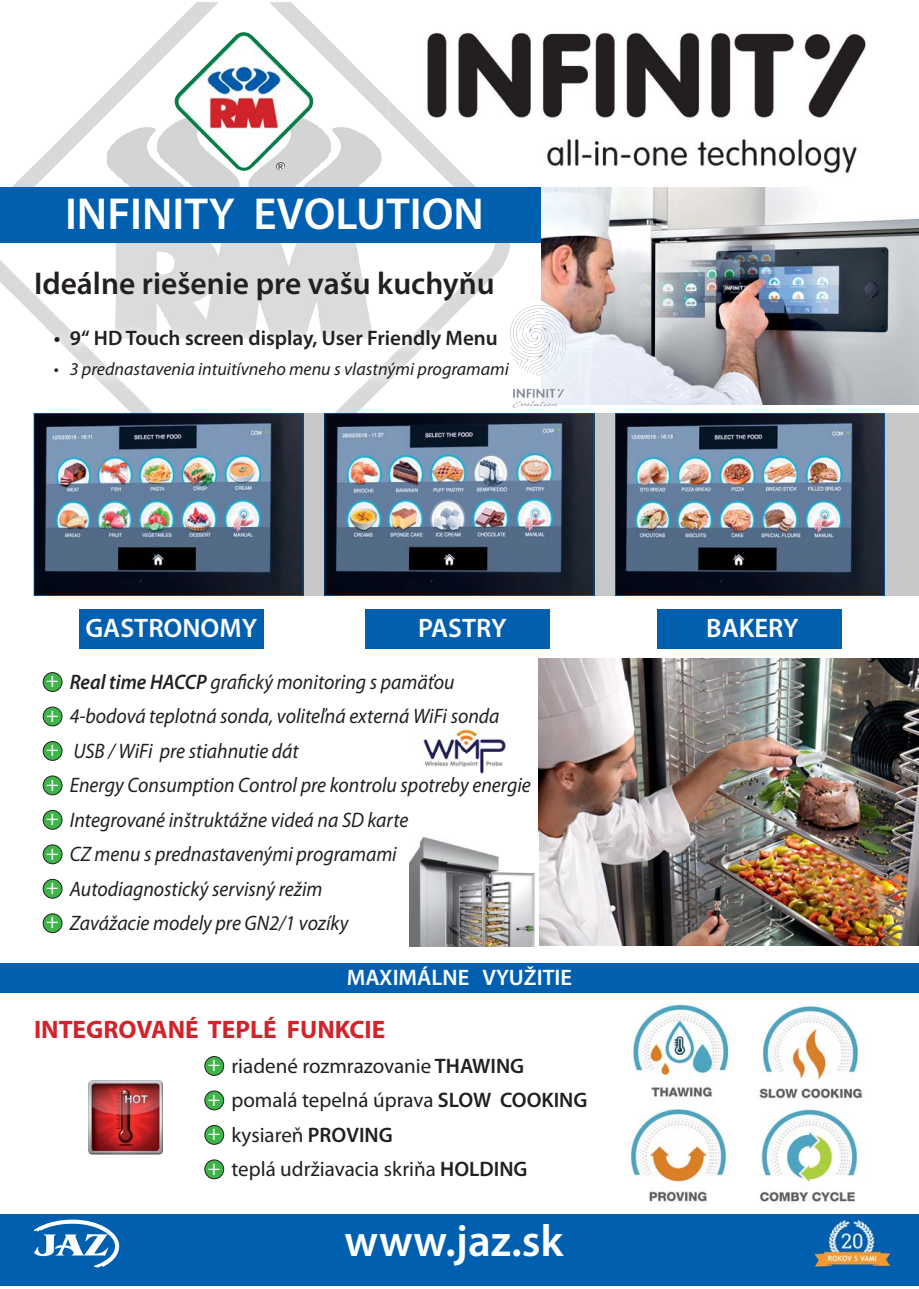
<style>
.page{position:relative;width:919px;height:1289px;background:#fff}
.page>*{position:absolute;margin:0;border:0;box-sizing:border-box;transform-origin:0 0}
.t1{font:600 45px "Myriad Pro";color:#fff}
.t2{font:600 31.5px "Myriad Pro";color:#231f20}
.t3{font:600 26.85px "Myriad Pro";color:#fff}
.t4{font:700 25.35px "Myriad Pro";color:#d2232a}
.t5{font:600 22.5px "Myriad Pro";color:#fff}
.t6{font:italic 21px "Myriad Pro";color:#231f20;scale:.94 1}
.t7{font:21px "Myriad Pro";color:#231f20}
.t8{font:600 21px "Myriad Pro";color:#231f20}
.t9{font:21px/34.5px "Myriad Pro";color:#fff;text-align:justify}
.t10{font:italic 18px "Myriad Pro";color:#231f20}
.s1{font-weight:600}
</style>
<div class="page">
<img style="left:511px;top:32px;width:355px;height:142px">
<img style="left:33px;top:32px;width:478px;height:474px">
<img style="left:388px;top:99px;width:82px;height:82px">
<img style="left:0;top:2px;width:370px;height:320px">
<div style="left:0;top:187px;width:918px;height:55px;background:#0060af"></div>
<div style="left:0;top:963px;width:918px;height:30px;background:#0060af"></div>
<div style="left:0;top:1214px;width:918px;height:71px;background:#0060af"></div>
<svg style="left:34px;top:1219px;width:85px;height:48px"></svg>
<img style="left:811px;top:1218px;width:80px;height:50px">
<img style="left:106px;top:388px;width:276px;height:1px">
<img style="left:46px;top:322px;width:402px;height:11px">
<img style="left:446px;top:324px;width:71px;height:64px">
<img style="left:51px;top:324px;width:395px;height:64px">
<img style="left:423px;top:729px;width:83px;height:45px">
<div style="left:43px;top:672px;width:19px;height:19px;background:#3db549;border-radius:50%"></div>
<div style="left:43px;top:672px;width:19px;height:19px;border:1px solid #231f20;border-radius:50%"></div>
<div style="left:43px;top:707px;width:19px;height:19px;background:#3db549;border-radius:50%"></div>
<div style="left:43px;top:706px;width:19px;height:20px;border:1px solid #231f20;border-radius:50%"></div>
<div style="left:43px;top:741px;width:19px;height:19px;background:#3db549;border-radius:50%"></div>
<div style="left:43px;top:741px;width:19px;height:19px;border:1px solid #231f20;border-radius:50%"></div>
<div style="left:43px;top:776px;width:19px;height:18px;background:#3db549;border-radius:50%"></div>
<div style="left:43px;top:775px;width:19px;height:20px;border:1px solid #231f20;border-radius:50%"></div>
<div style="left:43px;top:810px;width:19px;height:19px;background:#3db549;border-radius:50%"></div>
<div style="left:43px;top:810px;width:19px;height:19px;border:1px solid #231f20;border-radius:50%"></div>
<div style="left:43px;top:844px;width:19px;height:19px;background:#3db549;border-radius:50%"></div>
<div style="left:43px;top:844px;width:19px;height:20px;border:1px solid #231f20;border-radius:50%"></div>
<div style="left:43px;top:879px;width:19px;height:19px;background:#3db549;border-radius:50%"></div>
<div style="left:43px;top:879px;width:19px;height:19px;border:1px solid #231f20;border-radius:50%"></div>
<div style="left:43px;top:913px;width:19px;height:19px;background:#3db549;border-radius:50%"></div>
<div style="left:43px;top:913px;width:19px;height:20px;border:1px solid #231f20;border-radius:50%"></div>
<div style="left:284px;top:413px;width:634px;height:182px;background:#c6c8ca"></div>
<img style="left:324px;top:413px;width:270px;height:183px">
<img style="left:615px;top:413px;width:269px;height:183px">
<img style="left:34px;top:413px;width:269px;height:183px">
<img style="left:632px;top:1004px;width:97px;height:93px">
<img style="left:759px;top:1005px;width:103px;height:197px">
<img style="left:630px;top:1109px;width:97px;height:93px">
<img style="left:539px;top:658px;width:379px;height:287px">
<img style="left:541px;top:187px;width:377px;height:218px">
<div style="left:79px;top:609px;width:185px;height:39px;background:#0060af"></div>
<div style="left:365px;top:609px;width:185px;height:39px;background:#0060af"></div>
<div style="left:657px;top:609px;width:184px;height:39px;background:#0060af"></div>
<img style="left:511px;top:306px;width:41px;height:51px">
<img style="left:174px;top:32px;width:139px;height:139px">
<img style="left:409px;top:836px;width:126px;height:110px">
<img style="left:88px;top:1080px;width:75px;height:74px;border-radius:4px">
<div style="left:205px;top:1056px;width:19px;height:19px;background:#3db549;border-radius:50%"></div>
<div style="left:204px;top:1056px;width:20px;height:19px;border:1px solid #231f20;border-radius:50%"></div>
<div style="left:205px;top:1090px;width:19px;height:19px;background:#3db549;border-radius:50%"></div>
<div style="left:204px;top:1090px;width:20px;height:20px;border:1px solid #231f20;border-radius:50%"></div>
<div style="left:205px;top:1125px;width:19px;height:19px;background:#3db549;border-radius:50%"></div>
<div style="left:204px;top:1125px;width:20px;height:19px;border:1px solid #231f20;border-radius:50%"></div>
<div style="left:205px;top:1159px;width:19px;height:19px;background:#3db549;border-radius:50%"></div>
<div style="left:204px;top:1159px;width:20px;height:20px;border:1px solid #231f20;border-radius:50%"></div>
<h1 class="t1" style="left:65px;top:197px;width:420px">INFINITY EVOLUTION</h1>
<h2 class="t2" style="left:34px;top:271px;width:462px">Ideálne riešenie pre vašu kuchyňu</h2>
<p class="t8" style="left:54px;top:330px;width:445px">• 9“ HD Touch screen display, User Friendly Menu</p>
<p class="t10" style="left:54px;top:362px;width:456px">• 3 prednastavenia intuitívneho menu s vlastnými programami</p>
<p class="t3" style="left:85px;top:617px;width:173px">GASTRONOMY</p>
<p class="t3" style="left:418px;top:617px;width:90px">PASTRY</p>
<p class="t3" style="left:706px;top:617px;width:94px">BAKERY</p>
<p class="t6" style="left:54px;top:673px;width:428px"><span class="s1">• Real time HACCP</span> grafický monitoring s pamäťou</p>
<p class="t6" style="left:54px;top:708px;width:475px">• 4-bodová teplotná sonda, voliteľná externá WiFi sonda</p>
<p class="t6" style="left:54px;top:742px;width:262px">• USB / WiFi pre stiahnutie dát</p>
<p class="t6" style="left:54px;top:777px;width:509px">• Energy Consumption Control pre kontrolu spotreby energie</p>
<p class="t6" style="left:54px;top:811px;width:378px">• Integrované inštruktážne videá na SD karte</p>
<p class="t6" style="left:54px;top:846px;width:366px">• CZ menu s prednastavenými programami</p>
<p class="t6" style="left:54px;top:880px;width:287px">• Autodiagnostický servisný režim</p>
<p class="t6" style="left:54px;top:915px;width:315px">• Zavážacie modely pre GN2/1 vozíky</p>
<p class="t9" style="left:46px;top:665px;width:14px">+ + + + + + + +</p>
<p class="t5" style="left:347px;top:969px;width:226px">MAXIMÁLNE VYUŽITIE</p>
<p class="t4" style="left:34px;top:1019px;width:353px">INTEGROVANÉ TEPLÉ FUNKCIE</p>
<p class="t7" style="left:215px;top:1057px;width:310px">• riadené rozmrazovanie <span class="s1">THAWING</span></p>
<p class="t7" style="left:215px;top:1092px;width:373px">• pomalá tepelná úprava <span class="s1">SLOW COOKING</span></p>
<p class="t7" style="left:215px;top:1126px;width:179px">• kysiareň <span class="s1">PROVING</span></p>
<p class="t7" style="left:215px;top:1161px;width:313px">• teplá udržiavacia skriňa <span class="s1">HOLDING</span></p>
<p class="t9" style="left:208px;top:1049px;width:14px">+ + + +</p>
<h1 class="t1" style="left:344px;top:1223px;width:220px">www.jaz.sk</h1>
</div>
